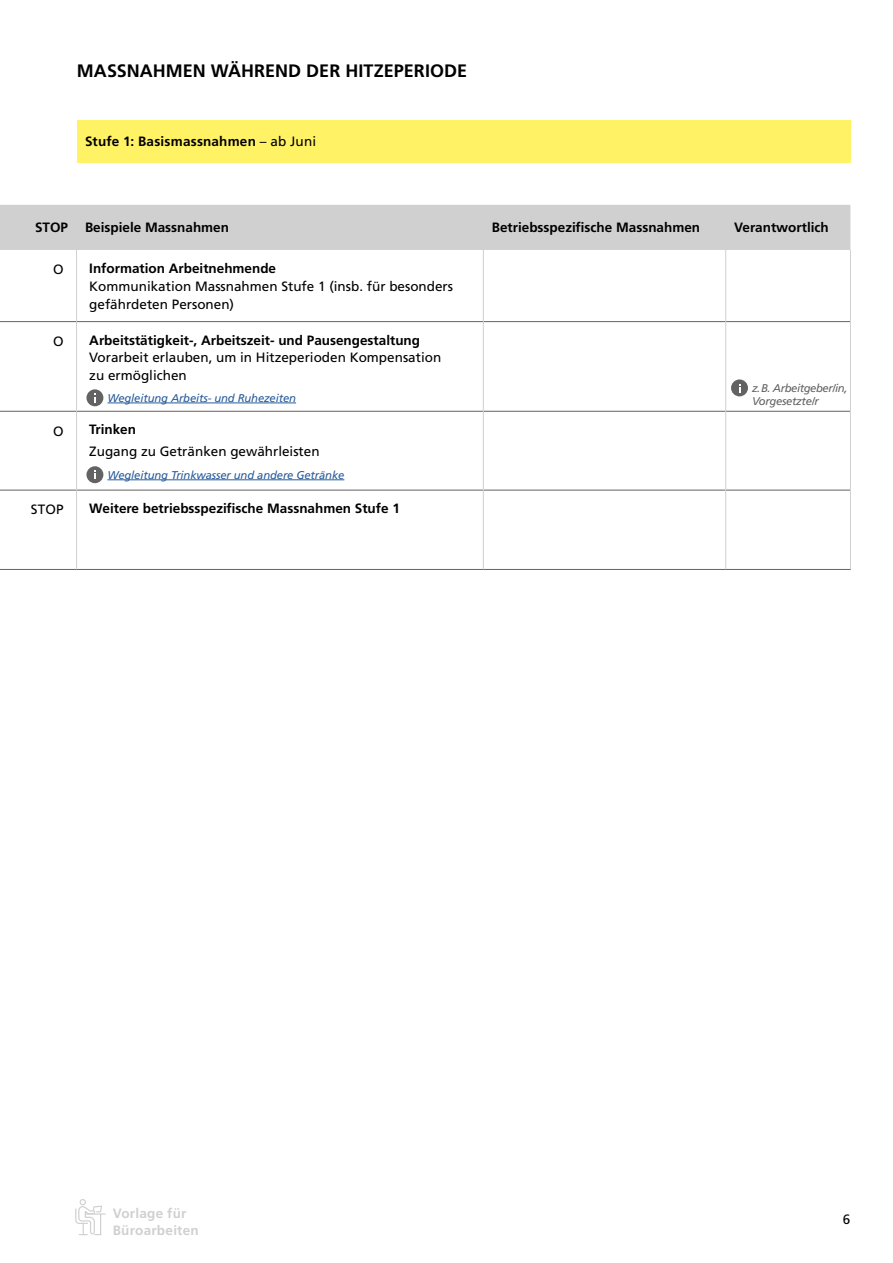
<style>
.page{position:relative;width:893px;height:1263px;background:#fff}
.page>*{position:absolute;margin:0;border:0;box-sizing:border-box;transform-origin:0 0}
.t1{font:700 18px "Frutiger LT Pro";color:#000}
.t2{font:700 13.5px "Frutiger LT Pro";color:#000}
.t3{font:13.5px/18px "Frutiger LT Pro";color:#000}
.t4{font:700 13.5px/16.2px "Frutiger LT Pro";letter-spacing:.02em;color:#d0d0d0}
.t5{font:italic 11.25px "Frutiger LT Pro";letter-spacing:-.01em;color:#275b9b}
.t6{font:italic 11.25px "Frutiger LT Pro";letter-spacing:-.035em;color:#646363}
.s1{font-weight:400}
</style>
<div class="page">
<svg style="left:75px;top:1199px;width:30px;height:36px"></svg>
<div style="left:0;top:205px;width:850px;height:45px;background:#d0d0d0"></div>
<hr style="left:0;top:321px;width:76px;height:1px;background:#646363">
<hr style="left:77px;top:321px;width:406px;height:1px;background:#646363">
<hr style="left:483px;top:321px;width:242px;height:1px;background:#646363">
<hr style="left:726px;top:321px;width:124px;height:1px;background:#646363">
<hr style="left:0;top:411px;width:76px;height:1px;background:#646363">
<hr style="left:77px;top:411px;width:406px;height:1px;background:#646363">
<hr style="left:483px;top:411px;width:242px;height:1px;background:#646363">
<hr style="left:726px;top:411px;width:124px;height:1px;background:#646363">
<hr style="left:0;top:490px;width:76px;height:1px;background:#646363">
<hr style="left:77px;top:490px;width:406px;height:1px;background:#646363">
<hr style="left:483px;top:490px;width:242px;height:1px;background:#646363">
<hr style="left:726px;top:490px;width:124px;height:1px;background:#646363">
<hr style="left:0;top:569px;width:77px;height:1px;background:#646363">
<hr style="left:77px;top:569px;width:406px;height:1px;background:#646363">
<hr style="left:483px;top:569px;width:243px;height:1px;background:#646363">
<hr style="left:726px;top:569px;width:125px;height:1px;background:#646363">
<hr style="left:76px;top:250px;width:1px;height:72px;background:#d0d0d0">
<hr style="left:483px;top:250px;width:1px;height:72px;background:#d0d0d0">
<hr style="left:725px;top:250px;width:1px;height:72px;background:#d0d0d0">
<hr style="left:850px;top:250px;width:1px;height:72px;background:#d0d0d0">
<hr style="left:76px;top:322px;width:1px;height:89px;background:#d0d0d0">
<hr style="left:483px;top:322px;width:1px;height:89px;background:#d0d0d0">
<hr style="left:725px;top:322px;width:1px;height:89px;background:#d0d0d0">
<hr style="left:850px;top:322px;width:1px;height:89px;background:#d0d0d0">
<hr style="left:76px;top:411px;width:1px;height:79px;background:#d0d0d0">
<hr style="left:483px;top:411px;width:1px;height:79px;background:#d0d0d0">
<hr style="left:725px;top:411px;width:1px;height:79px;background:#d0d0d0">
<hr style="left:850px;top:411px;width:1px;height:79px;background:#d0d0d0">
<hr style="left:76px;top:490px;width:1px;height:79px;background:#d0d0d0">
<hr style="left:483px;top:490px;width:1px;height:79px;background:#d0d0d0">
<hr style="left:725px;top:490px;width:1px;height:79px;background:#d0d0d0">
<hr style="left:850px;top:490px;width:1px;height:79px;background:#d0d0d0">
<div style="left:77px;top:120px;width:773px;height:43px;background:#fff265"></div>
<div style="left:731px;top:379px;width:17px;height:17px;background:#646363;border-radius:50%"></div>
<hr style="left:107px;top:403px;width:189px;height:1px;background:#275b9b">
<div style="left:86px;top:389px;width:17px;height:17px;background:#646363;border-radius:50%"></div>
<svg style="left:94px;top:394px;width:2px;height:8px"></svg>
<hr style="left:107px;top:479px;width:237px;height:1px;background:#275b9b">
<div style="left:86px;top:466px;width:17px;height:17px;background:#646363;border-radius:50%"></div>
<svg style="left:94px;top:470px;width:2px;height:9px"></svg>
<h1 class="t1" style="left:77px;top:60px;width:392px">MASSNAHMEN WÄHREND DER HITZEPERIODE</h1>
<p class="t2" style="left:85px;top:134px;width:232px">Stufe 1: Basismassnahmen <span class="s1">– ab Juni</span></p>
<p class="t2" style="left:35px;top:220px;width:35px">STOP</p>
<p class="t2" style="left:85px;top:220px;width:146px">Beispiele Massnahmen</p>
<p class="t2" style="left:492px;top:220px;width:210px">Betriebsspezifische Massnahmen</p>
<p class="t2" style="left:734px;top:220px;width:96px">Verantwortlich</p>
<p class="t3" style="left:53px;top:261px;width:12px">O</p>
<p class="t2" style="left:89px;top:260px;width:188px">Information Arbeitnehmende</p>
<p class="t3" style="left:89px;top:277px;width:365px">Kommunikation Massnahmen Stufe 1 (insb. für besonders gefährdeten Personen)</p>
<p class="t3" style="left:53px;top:332px;width:12px">O</p>
<p class="t2" style="left:89px;top:332px;width:332px">Arbeitstätigkeit-, Arbeitszeit- und Pausengestaltung</p>
<p class="t3" style="left:89px;top:349px;width:353px">Vorarbeit erlauben, um in Hitzeperioden Kompensation zu ermöglichen</p>
<p class="t6" style="left:752px;top:381px;width:97px">z.B. Arbeitgeber/in,</p>
<p class="t5" style="left:107px;top:391px;width:190px">Wegleitung Arbeits- und Ruhezeiten</p>
<p class="t6" style="left:752px;top:395px;width:68px">Vorgesetzte/r</p>
<p class="t3" style="left:53px;top:422px;width:12px">O</p>
<p class="t2" style="left:89px;top:421px;width:48px">Trinken</p>
<p class="t3" style="left:89px;top:442px;width:232px">Zugang zu Getränken gewährleisten</p>
<p class="t5" style="left:107px;top:468px;width:238px">Wegleitung Trinkwasser und andere Getränke</p>
<p class="t3" style="left:31px;top:501px;width:35px">STOP</p>
<p class="t2" style="left:89px;top:500px;width:312px">Weitere betriebsspezifische Massnahmen Stufe 1</p>
<p class="t4" style="left:113px;top:1206px;width:88px">Vorlage für<br>Büroarbeiten</p>
<p class="t3" style="left:843px;top:1210px;width:9px">6</p>
</div>
